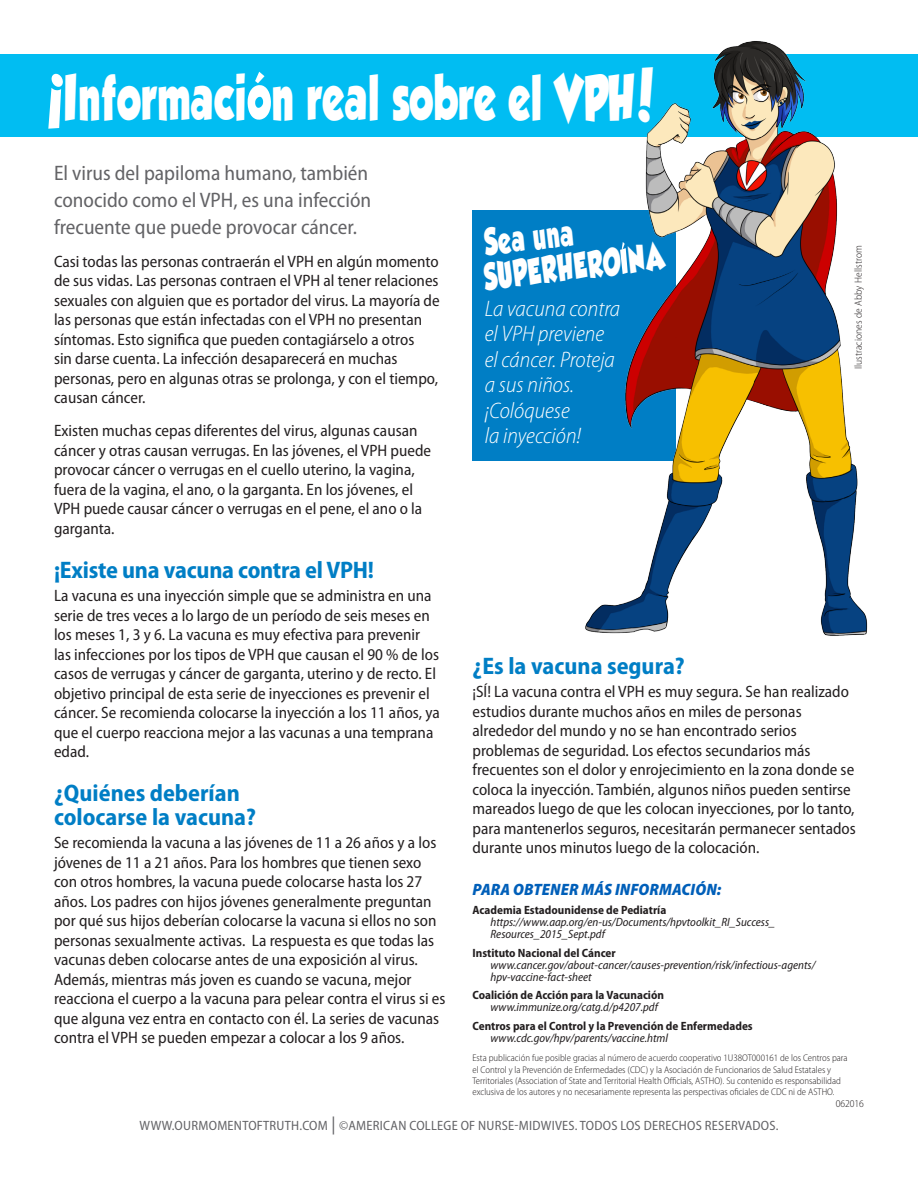
<style>
.page{position:relative;width:918px;height:1188px;background:#fff}
.page>*{position:absolute;margin:0;border:0;box-sizing:border-box;transform-origin:0 0}
.t1{font:56.4px "GROBOLD";letter-spacing:.03em;color:#fff;scale:.65 1}
.t2{font:33px "GROBOLD";color:#fff;scale:.65 1}
.Subhead_DkBlue{font:700 semi-condensed 24px/24px "Myriad Pro";color:#007ec5}
.body_text{font:italic 300 semi-condensed 22.5px/25.5px "Myriad Pro";color:#fff}
.Intro_Paragraph{font:semi-condensed 21px/27px "Myriad Pro";color:#636366}
.body_text-2{font:semi-condensed 16.5px/19.5px "Myriad Pro";color:#231f20}
.Subhead_11pt{font:italic 900 semi-condensed 16.5px "Myriad Pro";letter-spacing:.01em;color:#005fb9}
.t3{font:semi-condensed 13.5px "Myriad Pro";letter-spacing:.02em;color:#636366}
.References_no_bullet{font:italic semi-condensed 12px/12px "Myriad Pro";color:#231f20}
.References_no_bullet-2{font:700 semi-condensed 12px/12px "Myriad Pro";color:#231f20}
.credit{font:300 semi-condensed 10.5px "Myriad Pro";letter-spacing:.01em;color:#231f20}
.credit-2{font:300 semi-condensed 9.75px/11.2px "Myriad Pro";color:#231f20}
.s1{font-weight:700;font-style:normal}
.s2{font-weight:400;font-style:italic}
.s3{font-size:18px}
</style>
<div class="page">
<div style="left:473px;top:210px;width:203px;height:250px;background:#007ec5"></div>
<div style="left:0;top:55px;width:918px;height:82px;background:#01bdf2"></div>
<svg style="left:48px;top:74px;width:15px;height:55px"></svg>
<svg style="left:247px;top:72px;width:24px;height:48px"></svg>
<img style="left:570px;top:41px;width:316px;height:595px">
<p class="t1" style="left:64px;top:64px;width:912px">Informaci n real sobre el VPH!</p>
<p class="Intro_Paragraph" style="left:54px;top:160px;width:319px">El virus del papiloma humano, también conocido como el VPH, es una infección frecuente que puede provocar cáncer.</p>
<p class="body_text-2" style="left:54px;top:252px;width:387px">Casi todas las personas contraerán el VPH en algún momento de sus vidas. Las personas contraen el VPH al tener relaciones sexuales con alguien que es portador del virus. La mayoría de las personas que están infectadas con el VPH no presentan síntomas. Esto significa que pueden contagiárselo a otros<br>sin darse cuenta. La infección desaparecerá en muchas personas, pero en algunas otras se prolonga, y con el tiempo, causan cáncer.</p>
<p class="body_text-2" style="left:54px;top:421px;width:379px">Existen muchas cepas diferentes del virus, algunas causan cáncer y otras causan verrugas. En las jóvenes, el VPH puede provocar cáncer o verrugas en el cuello uterino, la vagina, fuera de la vagina, el ano, o la garganta. En los jóvenes, el VPH puede causar cáncer o verrugas en el pene, el ano o la garganta.</p>
<p class="Subhead_DkBlue" style="left:54px;top:558px;width:322px">¡Existe una vacuna contra el VPH!</p>
<p class="body_text-2" style="left:54px;top:586px;width:387px">La vacuna es una inyección simple que se administra en una serie de tres veces a lo largo de un período de seis meses en los meses 1, 3 y 6. La vacuna es muy efectiva para prevenir las infecciones por los tipos de VPH que causan el 90 % de los casos de verrugas y cáncer de garganta, uterino y de recto. El objetivo principal de esta serie de inyecciones es prevenir el cáncer. Se recomienda colocarse la inyección a los 11 años, ya que el cuerpo reacciona mejor a las vacunas a una temprana edad.</p>
<p class="Subhead_DkBlue" style="left:54px;top:782px;width:204px">¿Quiénes deberían colocarse la vacuna?</p>
<p class="body_text-2" style="left:54px;top:834px;width:393px">Se recomienda la vacuna a las jóvenes de 11 a 26 años y a los jóvenes de 11 a 21 años. Para los hombres que tienen sexo con otros hombres, la vacuna puede colocarse hasta los 27 años. Los padres con hijos jóvenes generalmente preguntan por qué sus hijos deberían colocarse la vacuna si ellos no son personas sexualmente activas. La respuesta es que todas las vacunas deben colocarse antes de una exposición al virus.<br>Además, mientras más joven es cuando se vacuna, mejor reacciona el cuerpo a la vacuna para pelear contra el virus si es que alguna vez entra en contacto con él. La series de vacunas contra el VPH se pueden empezar a colocar a los 9 años.</p>
<p class="t2" style="left:483px;top:222px;width:138px;rotate:-6deg">Sea una</p>
<p class="t2" style="left:482px;top:257px;width:280px;rotate:-6deg">SUPERHERO NA</p>
<p class="body_text" style="left:485px;top:296px;width:137px">La vacuna contra el VPH previene el cáncer. Proteja a sus niños. ¡Colóquese<br>la inyección!</p>
<p class="credit" style="left:853px;top:369px;width:125px;rotate:-90deg">Ilustraciones de Abby Hellstrom</p>
<p class="Subhead_DkBlue" style="left:472px;top:654px;width:214px">¿Es la vacuna segura?</p>
<p class="body_text-2" style="left:472px;top:682px;width:385px">¡SÍ! La vacuna contra el VPH es muy segura. Se han realizado estudios durante muchos años en miles de personas alrededor del mundo y no se han encontrado serios problemas de seguridad. Los efectos secundarios más frecuentes son el dolor y enrojecimiento en la zona donde se coloca la inyección. También, algunos niños pueden sentirse mareados luego de que les colocan inyecciones, por lo tanto, para mantenerlos seguros, necesitarán permanecer sentados durante unos minutos luego de la colocación.</p>
<p class="Subhead_11pt" style="left:473px;top:881px;width:250px">PARA OBTENER MÁS INFORMACIÓN:</p>
<p class="References_no_bullet" style="left:490px;top:904px;width:286px;text-indent:-18px"><span class="s1">Academia Estadounidense de Pediatría </span>https://www.aap.org/en-us/Documents/hpvtoolkit_RI_Success_<br>Resources_2015_Sept.pdf</p>
<p class="References_no_bullet" style="left:490px;top:947px;width:326px;text-indent:-18px"><span class="s1">Instituto Nacional del Cáncer </span>www.cancer.gov/about-cancer/causes-prevention/risk/infectious-agents/ hpv-vaccine-fact-sheet</p>
<p class="References_no_bullet-2" style="left:490px;top:990px;width:175px;text-indent:-18px">Coalición de Acción para la Vacunación <span class="s2">www.immunize.org/catg.d/p4207.pdf</span></p>
<p class="References_no_bullet-2" style="left:490px;top:1020px;width:264px;text-indent:-18px">Centros para el Control y la Prevención de Enfermedades <span class="s2">www.cdc.gov/hpv/parents/vaccine.html</span></p>
<p class="credit-2" style="left:472px;top:1053px;width:377px">Esta publicación fue posible gracias al número de acuerdo cooperativo 1U38OT000161 de los Centros para el Control y la Prevención de Enfermedades (CDC) y la Asociación de Funcionarios de Salud Estatales y Territoriales (Association of State and Territorial Health Officials, ASTHO). Su contenido es responsabilidad exclusiva de los autores y no necesariamente representa las perspectivas oficiales de CDC ni de ASTHO.</p>
<p class="credit" style="left:836px;top:1098px;width:30px">062016</p>
<p class="t3" style="left:140px;top:1118px;width:640px">WWW.OURMOMENTOFTRUTH.COM <span class="s3">|</span> ©AMERICAN COLLEGE OF NURSE-MIDWIVES. TODOS LOS DERECHOS RESERVADOS.</p>
</div>
